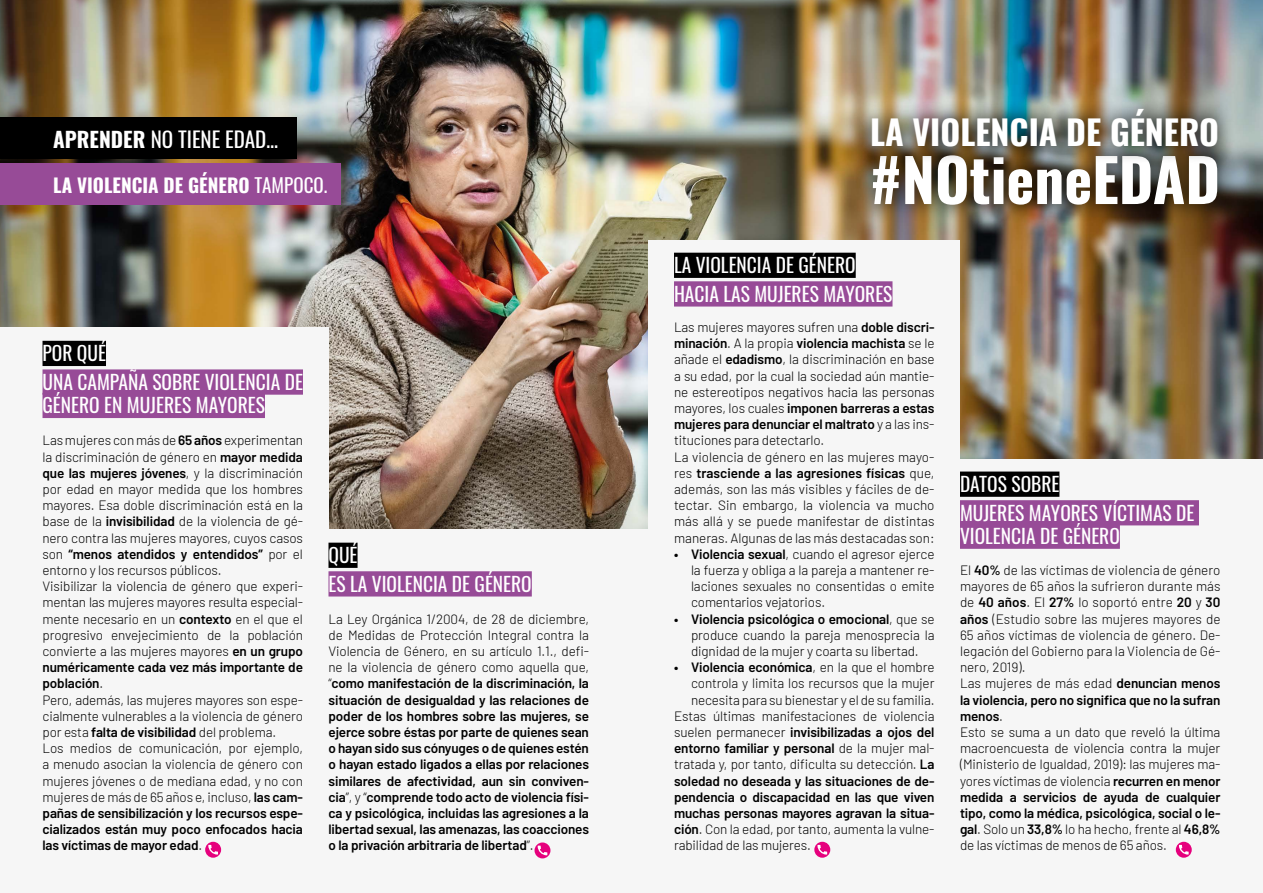
<style>
.page{position:relative;width:1263px;height:893px;background:#fff}
.page>*{position:absolute;margin:0;border:0;box-sizing:border-box;transform-origin:0 0}
.t1{font:700 59.25px "Oswald";color:#fff}
.t2{font:700 33.9px "Oswald";color:#fff}
.t3{font:21.15px "Oswald";color:#fff}
.t4{font:19.5px/23.4px "Oswald";color:#fff}
.t5{font:700 19.05px "Oswald";color:#fff}
.t6{font:300 13.5px/16.2px "Barlow";letter-spacing:-.01em;color:#000}
.t7{font:600 13.5px/16.2px "Barlow";letter-spacing:-.01em;color:#000;text-align:justify}
.s1{font-weight:700}
.s2{font-weight:400}
.s3{font-weight:600}
.s4{font-weight:300}
</style>
<div class="page">
<img style="left:0;top:0;width:1263px;height:529px">
<div style="left:0;top:327px;width:329px;height:566px;background:#f6f6f6"></div>
<div style="left:316px;top:529px;width:341px;height:364px;background:#f6f6f6"></div>
<div style="left:919px;top:459px;width:344px;height:434px;background:#f6f6f6"></div>
<div style="left:648px;top:240px;width:312px;height:653px;background:#f6f6f6"></div>
<div style="left:43px;top:369px;width:260px;height:26px;background:#974b97"></div>
<div style="left:43px;top:393px;width:222px;height:25px;background:#974b97"></div>
<div style="left:960px;top:500px;width:239px;height:25px;background:#974b97"></div>
<div style="left:960px;top:524px;width:160px;height:25px;background:#974b97"></div>
<div style="left:674px;top:281px;width:218px;height:26px;background:#974b97"></div>
<div style="left:328px;top:571px;width:204px;height:25px;background:#974b97"></div>
<div style="left:43px;top:341px;width:63px;height:25px;background:#000"></div>
<div style="left:960px;top:472px;width:99px;height:25px;background:#000"></div>
<div style="left:674px;top:253px;width:182px;height:25px;background:#000"></div>
<div style="left:328px;top:543px;width:30px;height:25px;background:#000"></div>
<div style="left:0;top:118px;width:296px;height:41px;background:#000"></div>
<div style="left:0;top:163px;width:340px;height:41px;background:#974b97"></div>
<svg style="left:534px;top:842px;width:16px;height:16px"></svg>
<svg style="left:538px;top:846px;width:9px;height:9px"></svg>
<svg style="left:814px;top:842px;width:16px;height:16px"></svg>
<svg style="left:817px;top:845px;width:10px;height:10px"></svg>
<svg style="left:1176px;top:842px;width:16px;height:16px"></svg>
<svg style="left:1179px;top:845px;width:9px;height:10px"></svg>
<svg style="left:205px;top:842px;width:16px;height:16px"></svg>
<svg style="left:208px;top:845px;width:10px;height:10px"></svg>
<div style="left:854px;top:137px;width:382px;height:86px;background:#000;opacity:.55"></div>
<div style="left:853px;top:91px;width:383px;height:74px;background:#000;opacity:.55"></div>
<h3 class="t3" style="left:53px;top:120px;width:226px"><span class="s1">APRENDER</span> NO TIENE EDAD…</h3>
<h3 class="t5" style="left:53px;top:175px;width:276px">LA VIOLENCIA DE GÉNERO <span class="s2">TAMPOCO.</span></h3>
<h3 class="t4" style="left:43px;top:340px;width:65px">POR QUÉ</h3>
<h3 class="t4" style="left:43px;top:369px;width:262px">UNA CAMPAÑA SOBRE VIOLENCIA DE<br>GÉNERO EN MUJERES MAYORES</h3>
<p class="t6" style="left:43px;top:431px;width:262px">Las mujeres con más de <span class="s3">65 años</span> experimentan la discriminación de género en <span class="s3">mayor medida que las mujeres jóvenes</span>, y la discriminación por edad en mayor medida que los hombres mayores. Esa doble discriminación está en la base de la <span class="s3">invisibilidad</span> de la violencia de gé&shy;nero contra las mujeres mayores, cuyos casos son <span class="s3">“menos atendidos y entendidos”</span> por el entorno y los recursos públicos.<br>Visibilizar la violencia de género que experi&shy;mentan las mujeres mayores resulta especial&shy;mente necesario en un <span class="s3">contexto</span> en el que el progresivo envejecimiento de la población convierte a las mujeres mayores <span class="s3">en un grupo numéricamente cada vez más importante de población</span>.<br>Pero, además, las mujeres mayores son espe&shy;cialmente vulnerables a la violencia de género por esta <span class="s3">falta de visibilidad</span> del problema.<br>Los medios de comunicación, por ejemplo, a menudo asocian la violencia de género con mujeres jóvenes o de mediana edad, y no con mujeres de más de 65 años e, incluso, <span class="s3">las cam&shy;pañas de sensibilización y los recursos espe&shy;cializados están muy poco enfocados hacia las víctimas de mayor edad</span>.</p>
<h3 class="t4" style="left:328px;top:542px;width:31px">QUÉ</h3>
<h3 class="t4" style="left:328px;top:570px;width:205px">ES LA VIOLENCIA DE GÉNERO</h3>
<p class="t7" style="left:328px;top:610px;width:262px"><span class="s4">La Ley Orgánica 1/2004, de 28 de diciembre, de Medidas de Protección Integral contra la Violencia de Género, en su artículo 1.1., defi&shy;ne la violencia de género como aquella que, “</span>como manifestación de la discriminación, la situación de desigualdad y las relaciones de poder de los hombres sobre las mujeres, se ejerce sobre éstas por parte de quienes sean o hayan sido sus cónyuges o de quienes estén o hayan estado ligados a ellas por relaciones similares de afectividad, aun sin conviven&shy;cia<span class="s4">”, y “</span>comprende todo acto de violencia físi&shy;ca y psicológica, incluidas las agresiones a la libertad sexual, las amenazas, las coacciones o la privación arbitraria de libertad<span class="s4">”.</span></p>
<h2 class="t2" style="left:870px;top:114px;width:350px">LA VIOLENCIA DE GÉNERO</h2>
<h1 class="t1" style="left:870px;top:149px;width:352px">#NOtieneEDAD</h1>
<h3 class="t4" style="left:674px;top:252px;width:183px">LA VIOLENCIA DE GÉNERO</h3>
<h3 class="t4" style="left:674px;top:280px;width:220px">HACIA LAS MUJERES MAYORES</h3>
<p class="t6" style="left:674px;top:318px;width:262px">Las mujeres mayores sufren una <span class="s3">doble discri&shy;minación</span>. A la propia <span class="s3">violencia machista</span> se le añade el <span class="s3">edadismo</span>, la discriminación en base a su edad, por la cual la sociedad aún mantie&shy;ne estereotipos negativos hacia las personas mayores, los cuales <span class="s3">imponen barreras a estas mujeres para denunciar el maltrato</span> y a las ins&shy;tituciones para detectarlo.<br>La violencia de género en las mujeres mayo&shy;res <span class="s3">trasciende a las agresiones físicas</span> que, además, son las más visibles y fáciles de de&shy;tectar. Sin embargo, la violencia va mucho más allá y se puede manifestar de distintas maneras. Algunas de las más destacadas son:</p>
<p class="t6" style="left:691px;top:545px;width:245px;text-align:justify;text-indent:-17px"><span class="s3">• Violencia sexual</span>, cuando el agresor ejerce la fuerza y obliga a la pareja a mantener re&shy;laciones sexuales no consentidas o emite comentarios vejatorios.</p>
<p class="t6" style="left:691px;top:610px;width:245px;text-align:justify;text-indent:-17px"><span class="s3">• Violencia psicológica o emocional</span>, que se produce cuando la pareja menosprecia la dignidad de la mujer y coarta su libertad.</p>
<p class="t7" style="left:674px;top:658px;width:262px">• Violencia económica<span class="s4">, en la que el hombre</span></p>
<p class="t6" style="left:691px;top:674px;width:245px">controla y limita los recursos que la mujer</p>
<p class="t6" style="left:691px;top:691px;width:245px">necesita para su bienestar y el de su familia.</p>
<p class="t6" style="left:674px;top:707px;width:262px">Estas últimas manifestaciones de violencia</p>
<p class="t7" style="left:674px;top:723px;width:262px"><span class="s4">suelen permanecer</span> invisibilizadas a ojos del</p>
<p class="t7" style="left:674px;top:739px;width:262px">entorno familiar y personal <span class="s4">de la mujer mal-</span></p>
<p class="t6" style="left:674px;top:755px;width:262px">tratada y, por tanto, dificulta su detección. <span class="s3">La</span></p>
<p class="t7" style="left:674px;top:772px;width:262px">soledad no deseada y las situaciones de de-</p>
<p class="t7" style="left:674px;top:788px;width:262px">pendencia o discapacidad en las que viven</p>
<p class="t7" style="left:674px;top:804px;width:262px">muchas personas mayores agravan la situa-</p>
<p class="t6" style="left:674px;top:820px;width:262px"><span class="s3">ción</span>. Con la edad, por tanto, aumenta la vulne-</p>
<p class="t6" style="left:674px;top:836px;width:138px">rabilidad de las mujeres.</p>
<h3 class="t4" style="left:960px;top:471px;width:101px">DATOS SOBRE</h3>
<h3 class="t4" style="left:960px;top:499px;width:236px">MUJERES MAYORES VÍCTIMAS DE<br>VIOLENCIA DE GÉNERO</h3>
<p class="t6" style="left:960px;top:561px;width:262px">El <span class="s3">40%</span> de las víctimas de violencia de género mayores de 65 años la sufrieron durante más de <span class="s3">40 años</span>. El <span class="s3">27%</span> lo soportó entre <span class="s3">20</span> y <span class="s3">30 años</span> (Estudio sobre las mujeres mayores de 65 años víctimas de violencia de género. De&shy;legación del Gobierno para la Violencia de Gé&shy;nero, 2019).<br>Las mujeres de más edad <span class="s3">denuncian menos la violencia, pero no significa que no la sufran menos</span>.<br>Esto se suma a un dato que reveló la última macroencuesta de violencia contra la mujer (Ministerio de Igualdad, 2019): las mujeres ma&shy;yores víctimas de violencia <span class="s3">recurren en menor medida a servicios de ayuda de cualquier tipo, como la médica, psicológica, social o le&shy;gal</span>. Solo un <span class="s3">33,8%</span> lo ha hecho, frente al <span class="s3">46,8% </span>de las víctimas de menos de 65 años.</p>
</div>
